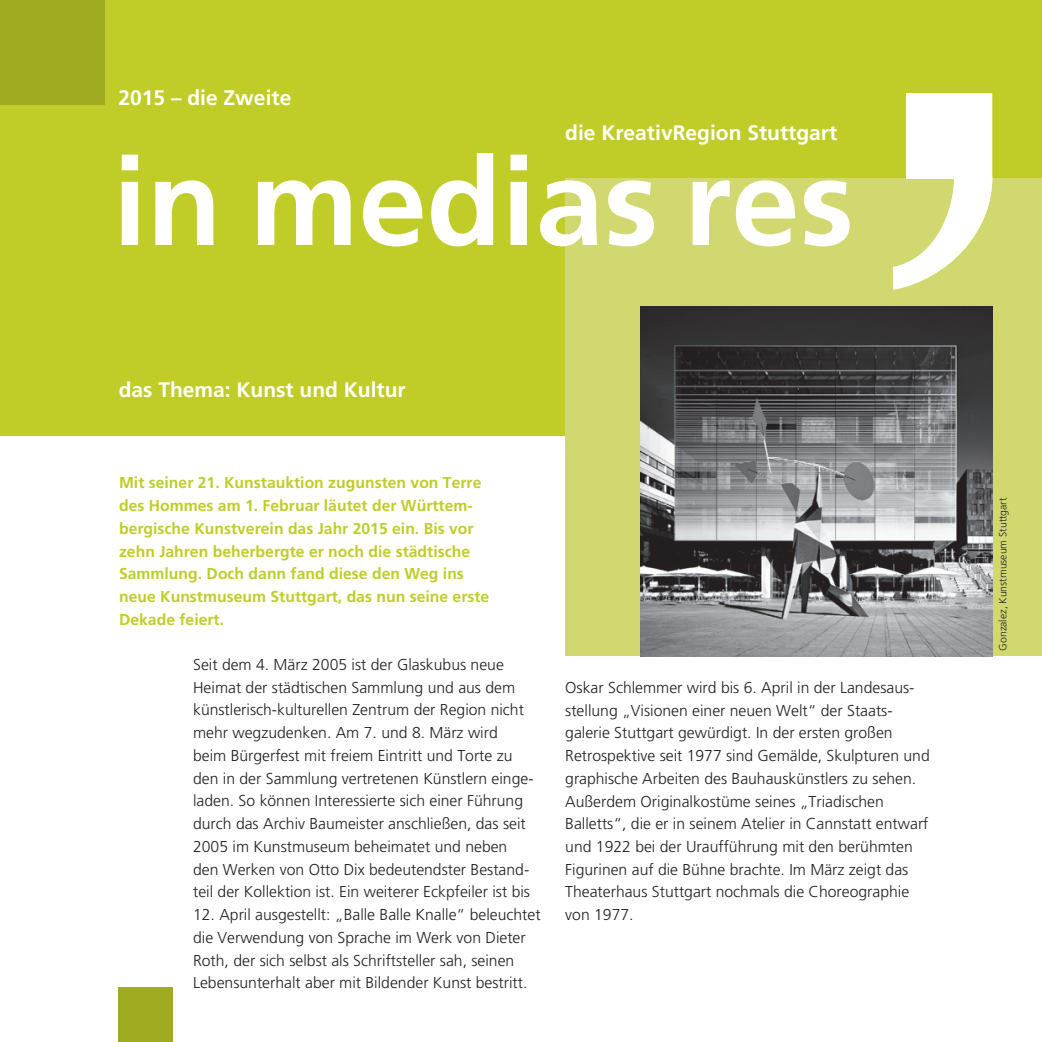
<style>
.page{position:relative;width:1042px;height:1042px;background:#fff}
.page>*{position:absolute;margin:0;border:0;box-sizing:border-box;transform-origin:0 0}
.t1{font:700 122.5px "Frutiger";color:#fff}
.t2{font:700 21px "Frutiger";color:#fff}
.t3{font:300 15.75px/22.8px "Frutiger";color:#231f20}
.t4{font:700 15.75px/22.8px "Frutiger";color:#c0cc28}
.t5{font:300 10.5px "Frutiger";letter-spacing:-.005em;color:#231f20}
</style>
<div class="page">
<div style="left:0;top:0;width:1042px;height:435px;background:#c0cc28"></div>
<div style="left:565px;top:178px;width:477px;height:478px;background:#d1d870"></div>
<img style="left:640px;top:307px;width:352px;height:349px">
<div style="left:0;top:0;width:105px;height:105px;background:#9fab20"></div>
<div style="left:119px;top:987px;width:54px;height:55px;background:#9fab20"></div>
<svg style="left:893px;top:93px;width:99px;height:197px"></svg>
<h2 class="t2" style="left:119px;top:85px;width:174px">2015 – die Zweite</h2>
<h2 class="t2" style="left:565px;top:121px;width:273px">die KreativRegion Stuttgart</h2>
<h1 class="t1" style="left:113px;top:130px;width:742px">in medias res</h1>
<h2 class="t2" style="left:119px;top:377px;width:289px">das Thema: Kunst und Kultur</h2>
<p class="t4" style="left:119px;top:471px;width:372px">Mit seiner 21. Kunstauktion zugunsten von Terre des Hommes am 1. Februar läutet der Württem&shy;bergische Kunstverein das Jahr 2015 ein. Bis vor zehn Jahren beherbergte er noch die städtische Sammlung. Doch dann fand diese den Weg ins neue Kunstmuseum Stuttgart, das nun seine erste Dekade feiert.</p>
<p class="t3" style="left:193px;top:653px;width:342px">Seit dem 4. März 2005 ist der Glaskubus neue Heimat der städtischen Sammlung und aus dem künstlerisch-kulturellen Zentrum der Region nicht mehr wegzudenken. Am 7. und 8. März wird beim Bürgerfest mit freiem Eintritt und Torte zu den in der Sammlung vertretenen Künstlern einge&shy;laden. So können Interessierte sich einer Führung durch das Archiv Baumeister anschließen, das seit 2005 im Kunstmuseum beheimatet und neben den Werken von Otto Dix bedeutendster Bestand&shy;teil der Kollektion ist. Ein weiterer Eckpfeiler ist bis</p>
<p class="t3" style="left:193px;top:903px;width:349px">12. April ausgestellt: „Balle Balle Knalle“ beleuchtet die Verwendung von Sprache im Werk von Dieter Roth, der sich selbst als Schriftsteller sah, seinen Lebensunterhalt aber mit Bildender Kunst bestritt.</p>
<p class="t3" style="left:565px;top:676px;width:366px">Oskar Schlemmer wird bis 6. April in der Landesaus&shy;stellung „Visionen einer neuen Welt“ der Staats&shy;galerie Stuttgart gewürdigt. In der ersten großen Retrospektive seit 1977 sind Gemälde, Skulpturen und graphische Arbeiten des Bauhauskünstlers zu sehen.<br>Außerdem Originalkostüme seines „Triadischen Balletts“, die er in seinem Atelier in Cannstatt entwarf und 1922 bei der Uraufführung mit den berühmten Figurinen auf die Bühne brachte. Im März zeigt das Theaterhaus Stuttgart nochmals die Choreographie von 1977.</p>
<p class="t5" style="left:997px;top:650px;width:155px;rotate:-90deg">Gonzalez, Kunstmuseum Stuttgart</p>
</div>
